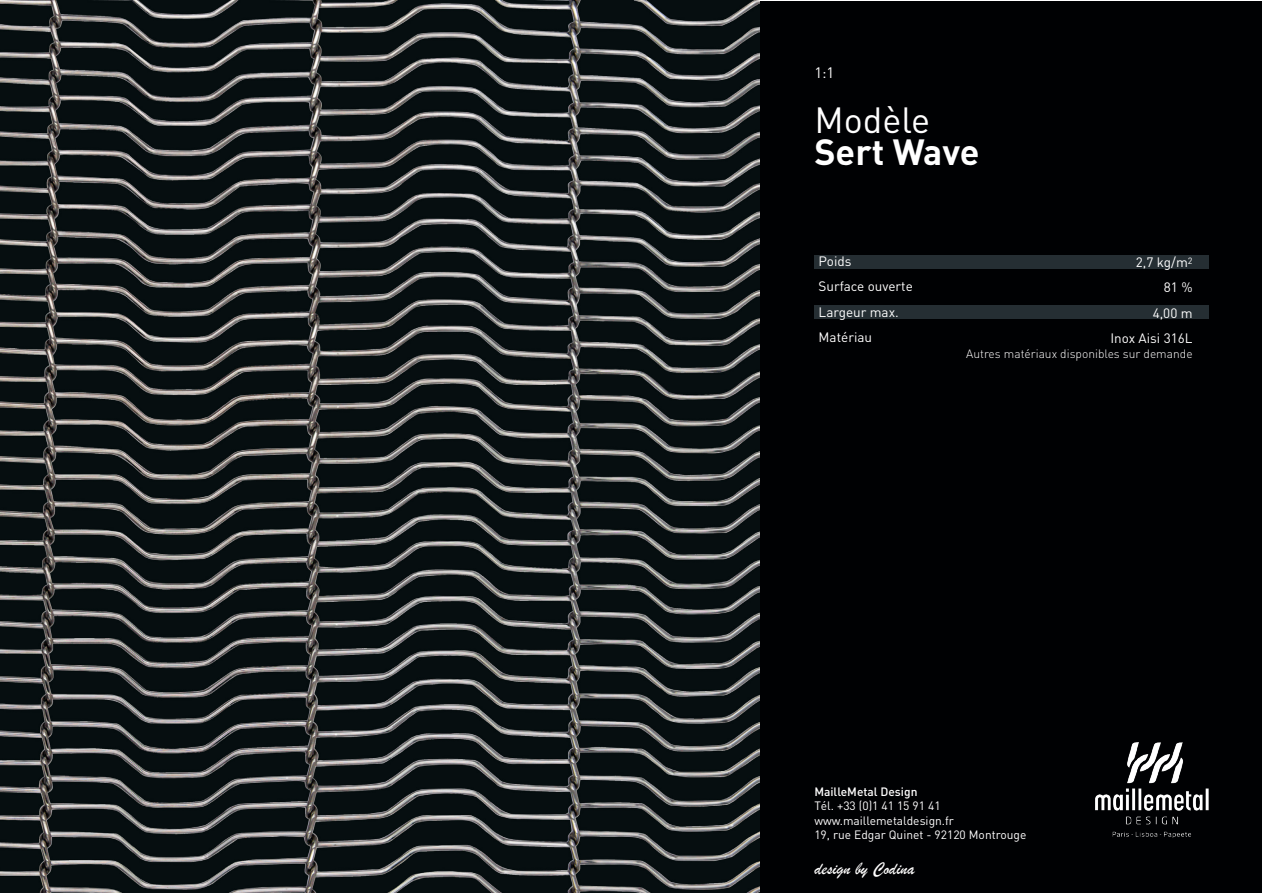
<style>
.page{position:relative;width:1263px;height:893px;background:#fff}
.page>*{position:absolute;margin:0;border:0;box-sizing:border-box;transform-origin:0 0}
.t1{font:700 36px "DIN";color:#fff}
.t2{font:36px "DIN";color:#fff}
.t3{font:18px "Brush Script";color:#fff}
.t4{font:15px "DIN";color:#fff}
.t5{font:13.5px "DIN";color:#fff}
.t6{font:12px "DIN";color:#fff}
.t7{font:300 12px "DIN";color:#fff}
.t8{font:500 12px "DIN";color:#fff}
</style>
<div class="page">
<div style="left:1px;top:1px;width:1261px;height:891px;background:#000103"></div>
<div style="left:814px;top:255px;width:395px;height:14px;background:#252e33"></div>
<div style="left:814px;top:306px;width:395px;height:13px;background:#252e33"></div>
<img style="left:0;top:1px;width:759px;height:892px">
<img style="left:1096px;top:742px;width:113px;height:96px">
<p class="t4" style="left:814px;top:63px;width:22px">1:1</p>
<p class="t2" style="left:814px;top:97px;width:118px">Modèle</p>
<p class="t1" style="left:814px;top:129px;width:167px">Sert Wave</p>
<p class="t5" style="left:819px;top:253px;width:34px">Poids</p>
<p class="t5" style="left:819px;top:278px;width:96px">Surface ouverte</p>
<p class="t5" style="left:819px;top:303px;width:82px">Largeur max.</p>
<p class="t5" style="left:819px;top:328px;width:55px">Matériau</p>
<p class="t5" style="left:1136px;top:254px;width:58px">2,7 kg/m<sup>2</sup></p>
<p class="t5" style="left:1164px;top:279px;width:30px">81 %</p>
<p class="t5" style="left:1153px;top:304px;width:41px">4,00 m</p>
<p class="t5" style="left:1110px;top:330px;width:84px">Inox Aisi 316L</p>
<p class="t7" style="left:966px;top:346px;width:228px">Autres matériaux disponibles sur demande</p>
<p class="t8" style="left:814px;top:784px;width:105px">MailleMetal Design</p>
<p class="t6" style="left:814px;top:798px;width:128px">Tél. +33 (0)1 41 15 91 41</p>
<p class="t6" style="left:814px;top:813px;width:141px">www.maillemetaldesign.fr</p>
<p class="t6" style="left:814px;top:827px;width:213px">19, rue Edgar Quinet - 92120 Montrouge</p>
<p class="t3" style="left:814px;top:857px;width:102px">design by Codina</p>
</div>
